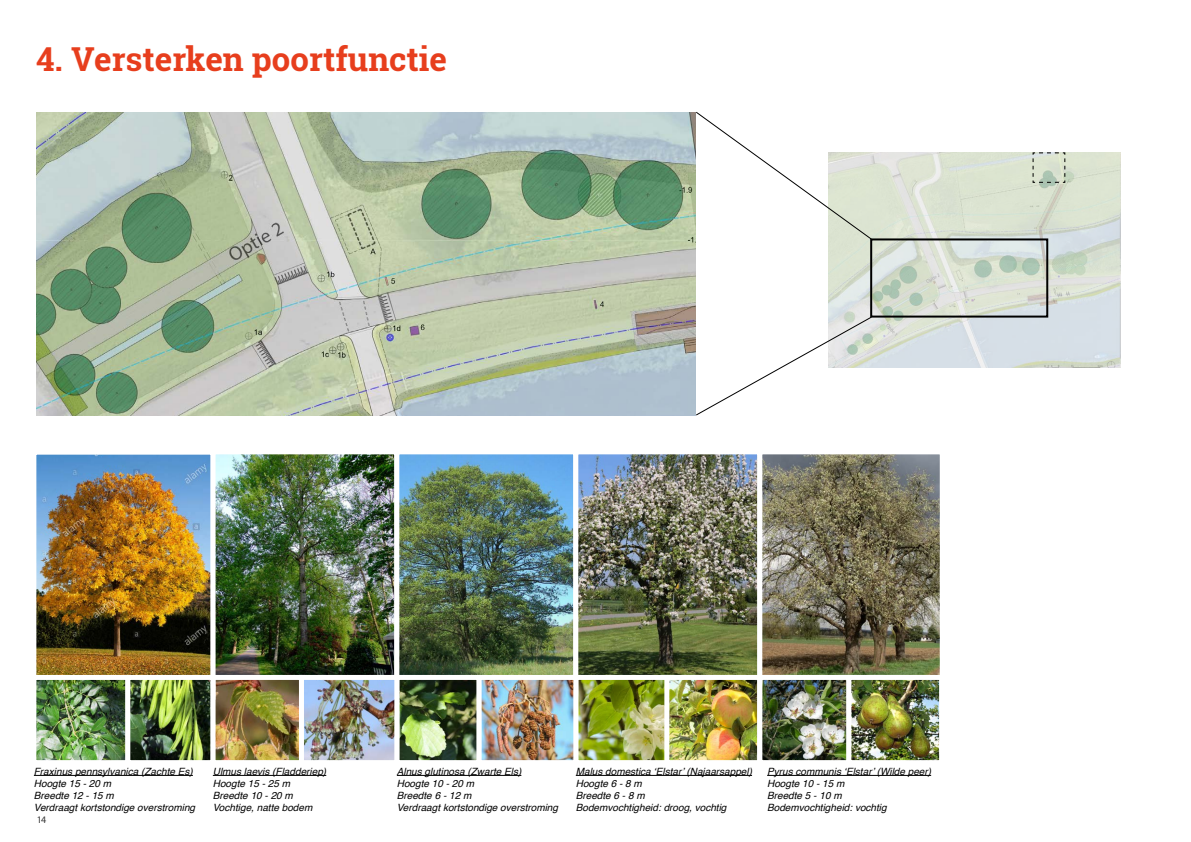
<style>
.page{position:relative;width:1191px;height:842px;background:#fff}
.page>*{position:absolute;margin:0;border:0;box-sizing:border-box;transform-origin:0 0}
.t1{font:700 33px "Roboto Slab";color:#e73e1d}
.t2{font:italic 10px/12px "Helvetica";color:#000}
.t3{font:10px "Myriad Pro";color:#000}
</style>
<div class="page">
<img style="left:36px;top:112px;width:659px;height:303px">
<img style="left:216px;top:455px;width:722px;height:220px">
<div style="left:210px;top:449px;width:189px;height:251px;border:5px solid #fff"></div>
<div style="left:394px;top:449px;width:184px;height:251px;border:5px solid #fff"></div>
<img style="left:829px;top:152px;width:291px;height:215px">
<div style="left:870px;top:238px;width:178px;height:80px;border:2px solid #000"></div>
<svg style="left:1032px;top:152px;width:33px;height:31px"></svg>
<div style="left:573px;top:449px;width:189px;height:251px;border:5px solid #fff"></div>
<div style="left:757px;top:449px;width:187px;height:251px;border:5px solid #fff"></div>
<hr style="left:213px;top:775px;width:113px;height:1px;background:#000">
<hr style="left:397px;top:775px;width:124px;height:1px;background:#000">
<hr style="left:576px;top:775px;width:176px;height:1px;background:#000">
<hr style="left:767px;top:775px;width:164px;height:1px;background:#000">
<img style="left:37px;top:681px;width:901px;height:78px">
<div style="left:394px;top:675px;width:87px;height:90px;border:5px solid #fff"></div>
<div style="left:573px;top:675px;width:97px;height:90px;border:5px solid #fff"></div>
<div style="left:757px;top:675px;width:94px;height:90px;border:5px solid #fff"></div>
<div style="left:210px;top:675px;width:94px;height:90px;border:5px solid #fff"></div>
<div style="left:476px;top:675px;width:102px;height:90px;border:5px solid #fff"></div>
<div style="left:664px;top:675px;width:98px;height:90px;border:5px solid #fff"></div>
<div style="left:846px;top:675px;width:98px;height:90px;border:5px solid #fff"></div>
<div style="left:299px;top:675px;width:100px;height:90px;border:5px solid #fff"></div>
<img style="left:37px;top:456px;width:172px;height:238px">
<div style="left:31px;top:450px;width:184px;height:250px;border:5px solid #fff"></div>
<hr style="left:34px;top:775px;width:159px;height:1px;background:#000">
<div style="left:31px;top:675px;width:99px;height:90px;border:5px solid #fff"></div>
<div style="left:125px;top:675px;width:90px;height:90px;border:5px solid #fff"></div>
<svg style="left:695px;top:112px;width:177px;height:129px"></svg>
<svg style="left:695px;top:316px;width:177px;height:100px"></svg>
<h1 class="t1" style="left:36px;top:36px;width:413px">4. Versterken poortfunctie</h1>
<p class="t2" style="left:34px;top:765px;width:163px">Fraxinus pennsylvanica (Zachte Es)<br>Hoogte 15 - 20 m<br>Breedte 12 - 15 m<br>Verdraagt kortstondige overstroming</p>
<p class="t3" style="left:36px;top:813px;width:12px">14</p>
<p class="t2" style="left:213px;top:765px;width:115px">Ulmus laevis (Fladderiep)<br>Hoogte 15 - 25 m<br>Breedte 10 - 20 m<br>Vochtige, natte bodem</p>
<p class="t2" style="left:397px;top:765px;width:163px">Alnus glutinosa (Zwarte Els)<br>Hoogte 10 - 20 m<br>Breedte 6 - 12 m<br>Verdraagt kortstondige overstroming</p>
<p class="t2" style="left:576px;top:765px;width:178px">Malus domestica ‘Elstar’ (Najaarsappel)<br>Hoogte 6 - 8 m<br>Breedte 6 - 8 m<br>Bodemvochtigheid: droog, vochtig</p>
<p class="t2" style="left:767px;top:765px;width:165px">Pyrus communis ‘Elstar’ (Wilde peer)<br>Hoogte 10 - 15 m<br>Breedte 5 - 10 m<br>Bodemvochtigheid: vochtig</p>
</div>
